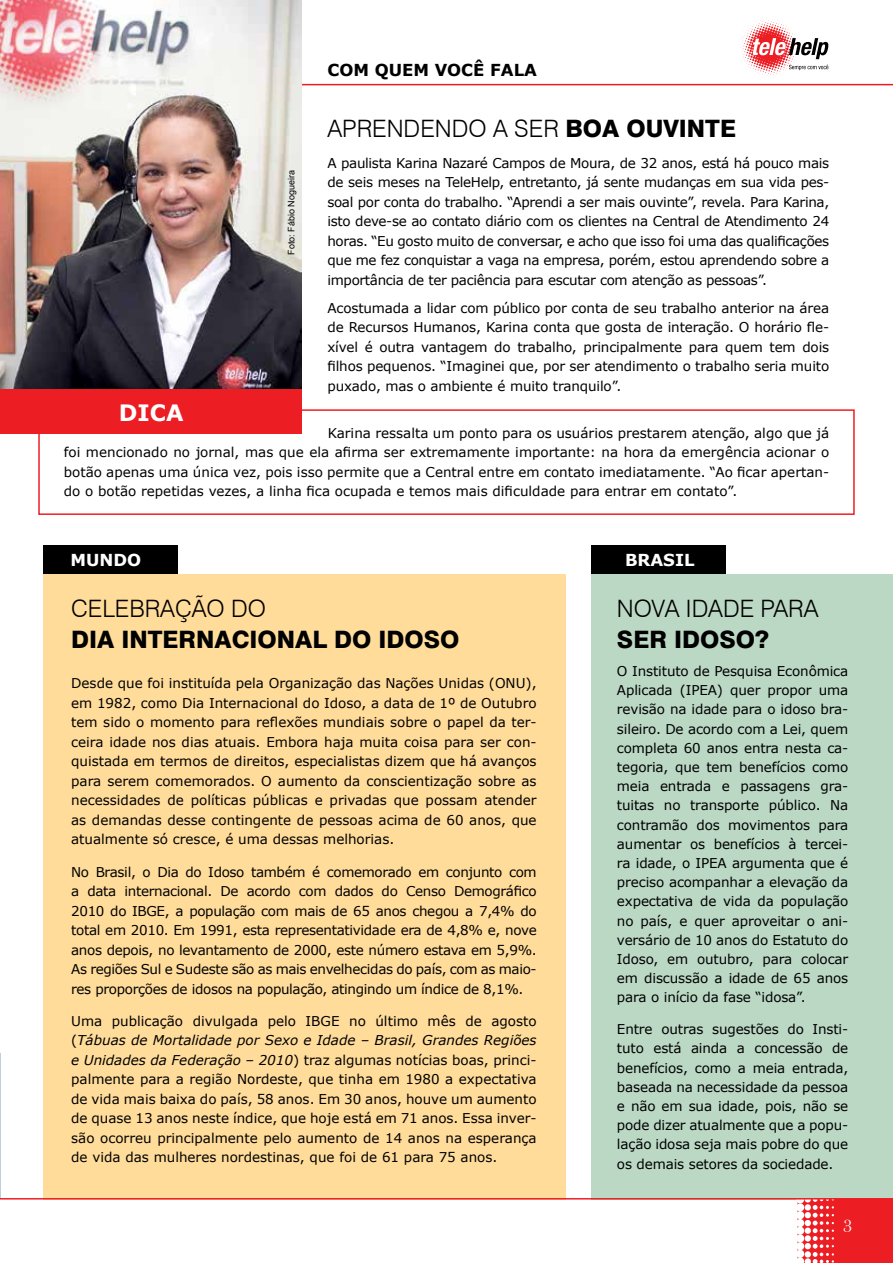
<style>
.page{position:relative;width:893px;height:1263px;background:#fff}
.page>*{position:absolute;margin:0;border:0;box-sizing:border-box;transform-origin:0 0}
.t1{font:300 24px "Swiss 721 BT";color:#000}
.t2{font:800 24px "Swiss 721 BT";color:#000}
.t3{font:700 22.5px "Verdana";color:#fff}
.t4{font:18px "Bask Old Face";color:#fff}
.t5{font:700 16.5px "Verdana";color:#000}
.t6{font:700 16.5px "Verdana";color:#fff}
.t7{font:13.5px/19.5px "Verdana";letter-spacing:-.01em;color:#000;text-align:justify}
.t8{font:9px "Arial";color:#000}
.s1{font-weight:800}
.s2{font-style:italic}
</style>
<div class="page">
<div style="left:38px;top:409px;width:817px;height:106px;border:2px solid #ed1d24"></div>
<svg style="left:740px;top:19px;width:89px;height:57px"></svg>
<hr style="left:0;top:84px;width:893px;height:1px;background:#ed1d24">
<hr style="left:0;top:1054px;width:1px;height:145px;background:#bdd0db">
<div style="left:43px;top:545px;width:135px;height:29px;background:#000"></div>
<div style="left:1px;top:383px;width:301px;height:51px;background:#ed1d24"></div>
<div style="left:43px;top:574px;width:523px;height:625px;background:#ffdc9a"></div>
<div style="left:591px;top:545px;width:135px;height:29px;background:#000"></div>
<div style="left:591px;top:574px;width:302px;height:625px;background:#bbd8c4"></div>
<div style="left:797px;top:1199px;width:96px;height:64px;background:#ed1d24"></div>
<svg style="left:796px;top:1199px;width:38px;height:64px"></svg>
<hr style="left:0;top:1198px;width:893px;height:1px;background:#ed1d24">
<img style="left:0;top:0;width:302px;height:389px">
<p class="t5" style="left:327px;top:59px;width:211px">COM QUEM VOCÊ FALA</p>
<h2 class="t3" style="left:119px;top:397px;width:66px">DICA</h2>
<p class="t8" style="left:286px;top:255px;width:86px;rotate:-90deg">Foto: Fábio Nogueira</p>
<h1 class="t1" style="left:327px;top:114px;width:410px">APRENDENDO A SER <span class="s1">BOA OUVINTE</span></h1>
<p class="t7" style="left:327px;top:153px;width:503px">A paulista Karina Nazaré Campos de Moura, de 32 anos, está há pouco mais de seis meses na TeleHelp, entretanto, já sente mudanças em sua vida pes&shy;soal por conta do trabalho. “Aprendi a ser mais ouvinte”, revela. Para Karina, isto deve-se ao contato diário com os clientes na Central de Atendimento 24 horas. “Eu gosto muito de conversar, e acho que isso foi uma das qualificações que me fez conquistar a vaga na empresa, porém, estou aprendendo sobre a importância de ter paciência para escutar com atenção as pessoas”.</p>
<p class="t7" style="left:327px;top:298px;width:503px">Acostumada a lidar com público por conta de seu trabalho anterior na área de Recursos Humanos, Karina conta que gosta de interação. O horário fle&shy;xível é outra vantagem do trabalho, principalmente para quem tem dois filhos pequenos. “Imaginei que, por ser atendimento o trabalho seria muito puxado, mas o ambiente é muito tranquilo”.</p>
<p class="t7" style="left:64px;top:423px;width:767px;text-indent:264px">Karina ressalta um ponto para os usuários prestarem atenção, algo que já foi mencionado no jornal, mas que ela afirma ser extremamente importante: na hora da emergência acionar o botão apenas uma única vez, pois isso permite que a Central entre em contato imediatamente. “Ao ficar apertan&shy;do o botão repetidas vezes, a linha fica ocupada e temos mais dificuldade para entrar em contato”.</p>
<p class="t6" style="left:70px;top:549px;width:15px">MUNDO</p>
<h1 class="t1" style="left:71px;top:594px;width:196px">CELEBRAÇÃO DO</h1>
<h1 class="t2" style="left:71px;top:625px;width:390px">DIA INTERNACIONAL DO IDOSO</h1>
<p class="t7" style="left:71px;top:674px;width:467px">Desde que foi instituída pela Organização das Nações Unidas (ONU), em 1982, como Dia Internacional do Idoso, a data de 1º de Outubro tem sido o momento para reflexões mundiais sobre o papel da ter&shy;ceira idade nos dias atuais. Embora haja muita coisa para ser con&shy;quistada em termos de direitos, especialistas dizem que há avanços para serem comemorados. O aumento da conscientização sobre as necessidades de políticas públicas e privadas que possam atender as demandas desse contingente de pessoas acima de 60 anos, que atualmente só cresce, é uma dessas melhorias.</p>
<p class="t7" style="left:71px;top:862px;width:467px">No Brasil, o Dia do Idoso também é comemorado em conjunto com a data internacional. De acordo com dados do Censo Demográfico 2010 do IBGE, a população com mais de 65 anos chegou a 7,4% do total em 2010. Em 1991, esta representatividade era de 4,8% e, nove anos depois, no levantamento de 2000, este número estava em 5,9%.<br>As regiões Sul e Sudeste são as mais envelhecidas do país, com as maio&shy;res proporções de idosos na população, atingindo um índice de 8,1%.</p>
<p class="t7" style="left:71px;top:1011px;width:467px">Uma publicação divulgada pelo IBGE no último mês de agosto (<span class="s2">Tábuas de Mortalidade por Sexo e Idade – Brasil, Grandes Regiões e Unidades da Federação – 2010</span>) traz algumas notícias boas, princi&shy;palmente para a região Nordeste, que tinha em 1980 a expectativa de vida mais baixa do país, 58 anos. Em 30 anos, houve um aumento de quase 13 anos neste índice, que hoje está em 71 anos. Essa inver&shy;são ocorreu principalmente pelo aumento de 14 anos na esperança de vida das mulheres nordestinas, que foi de 61 para 75 anos.</p>
<p class="t6" style="left:625px;top:549px;width:71px">BRASIL</p>
<h1 class="t1" style="left:617px;top:594px;width:203px">NOVA IDADE PARA</h1>
<h1 class="t2" style="left:617px;top:625px;width:154px">SER IDOSO?</h1>
<p class="t7" style="left:617px;top:661px;width:233px">O Instituto de Pesquisa Econômica Aplicada (IPEA) quer propor uma revisão na idade para o idoso bra&shy;sileiro. De acordo com a Lei, quem completa 60 anos entra nesta ca&shy;tegoria, que tem benefícios como meia entrada e passagens gra&shy;tuitas no transporte público. Na contramão dos movimentos para aumentar os benefícios à tercei&shy;ra idade, o IPEA argumenta que é preciso acompanhar a elevação da expectativa de vida da população no país, e quer aproveitar o ani&shy;versário de 10 anos do Estatuto do Idoso, em outubro, para colocar em discussão a idade de 65 anos para o início da fase “idosa”.</p>
<p class="t7" style="left:617px;top:1019px;width:233px">Entre outras sugestões do Insti&shy;tuto está ainda a concessão de benefícios, como a meia entrada, baseada na necessidade da pessoa e não em sua idade, pois, não se pode dizer atualmente que a popu&shy;lação idosa seja mais pobre do que os demais setores da sociedade.</p>
<h3 class="t4" style="left:843px;top:1216px;width:10px">3</h3>
</div>
